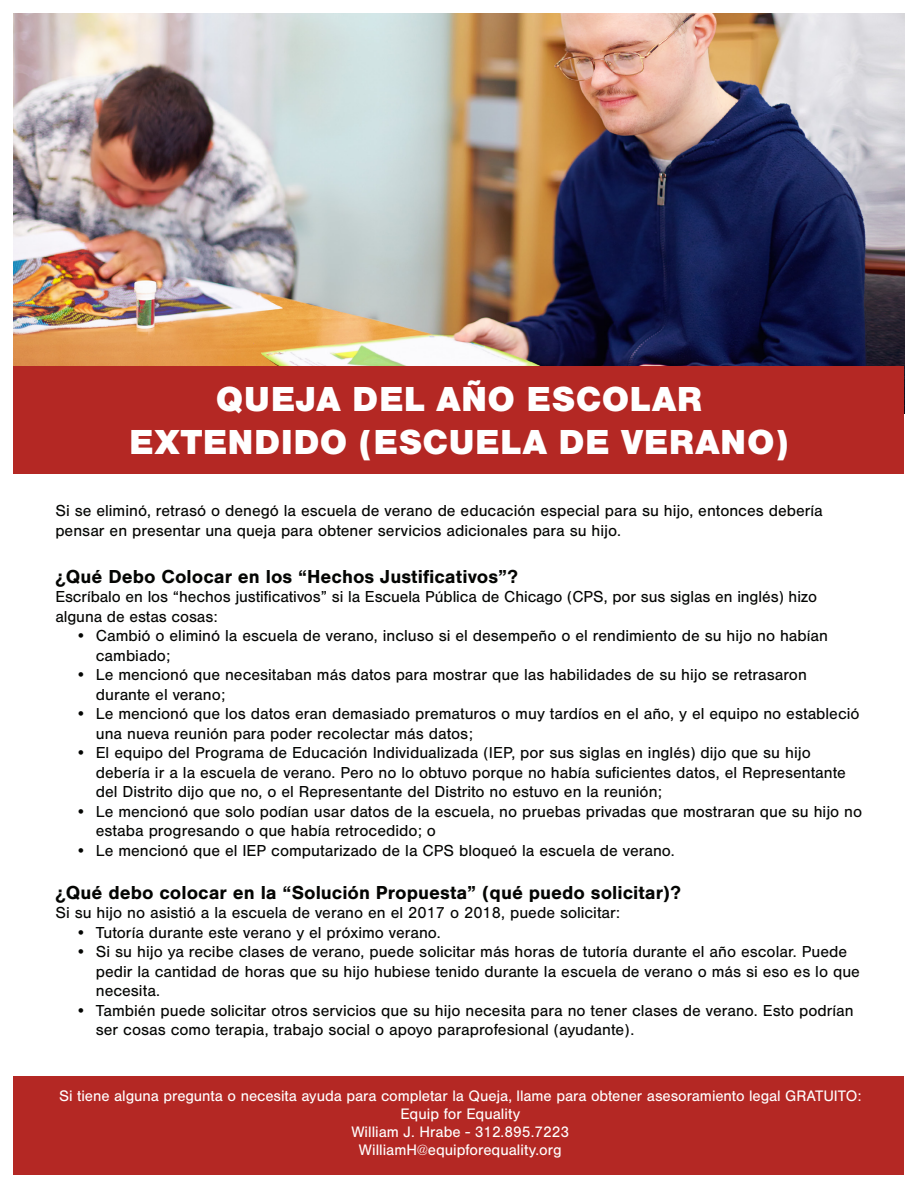
<style>
.page{position:relative;width:918px;height:1188px;background:#fff}
.page>*{position:absolute;margin:0;border:0;box-sizing:border-box;transform-origin:0 0}
.t1{font:900 36px/43.2px "Nimbus San";letter-spacing:.01em;color:#fff;text-align:center}
.t2{font:700 19.5px "Nimbus San";color:#040503}
.t3{font:16.5px/19.5px "Nimbus San";color:#040503}
.t4{font:15.75px "Nimbus San";letter-spacing:-.005em;color:#fff}
</style>
<div class="page">
<img style="left:14px;top:14px;width:890px;height:352px">
<div style="left:14px;top:366px;width:890px;height:108px;background:#b42824"></div>
<div style="left:14px;top:1076px;width:890px;height:98px;background:#b42824"></div>
<p class="t1" style="left:129px;top:377px;width:661px">QUEJA DEL AÑO ESCOLAR<br>EXTENDIDO (ESCUELA DE VERANO)</p>
<p class="t3" style="left:55px;top:501px;width:769px">Si se eliminó, retrasó o denegó la escuela de verano de educación especial para su hijo, entonces debería pensar en presentar una queja para obtener servicios adicionales para su hijo.</p>
<p class="t2" style="left:55px;top:566px;width:464px">¿Qué Debo Colocar en los “Hechos Justificativos”?</p>
<p class="t3" style="left:55px;top:588px;width:763px">Escríbalo en los “hechos justificativos” si la Escuela Pública de Chicago (CPS, por sus siglas en inglés) hizo alguna de estas cosas:</p>
<p class="t3" style="left:96px;top:627px;width:734px;text-indent:-20px">• Cambió o eliminó la escuela de verano, incluso si el desempeño o el rendimiento de su hijo no habían cambiado;</p>
<p class="t3" style="left:96px;top:666px;width:713px;text-indent:-20px">• Le mencionó que necesitaban más datos para mostrar que las habilidades de su hijo se retrasaron durante el verano;</p>
<p class="t3" style="left:96px;top:705px;width:765px;text-indent:-20px">• Le mencionó que los datos eran demasiado prematuros o muy tardíos en el año, y el equipo no estableció una nueva reunión para poder recolectar más datos;</p>
<p class="t3" style="left:96px;top:744px;width:752px;text-indent:-20px">• El equipo del Programa de Educación Individualizada (IEP, por sus siglas en inglés) dijo que su hijo debería ir a la escuela de verano. Pero no lo obtuvo porque no había suficientes datos, el Representante del Distrito dijo que no, o el Representante del Distrito no estuvo en la reunión;</p>
<p class="t3" style="left:96px;top:802px;width:768px;text-indent:-20px">• Le mencionó que solo podían usar datos de la escuela, no pruebas privadas que mostraran que su hijo no estaba progresando o que había retrocedido; o</p>
<p class="t3" style="left:76px;top:841px;width:601px">• Le mencionó que el IEP computarizado de la CPS bloqueó la escuela de verano.</p>
<p class="t2" style="left:55px;top:881px;width:627px">¿Qué debo colocar en la “Solución Propuesta” (qué puedo solicitar)?</p>
<p class="t3" style="left:55px;top:903px;width:566px">Si su hijo no asistió a la escuela de verano en el 2017 o 2018, puede solicitar:</p>
<p class="t3" style="left:76px;top:923px;width:367px">• Tutoría durante este verano y el próximo verano.</p>
<p class="t3" style="left:96px;top:942px;width:766px;text-indent:-20px">• Si su hijo ya recibe clases de verano, puede solicitar más horas de tutoría durante el año escolar. Puede pedir la cantidad de horas que su hijo hubiese tenido durante la escuela de verano o más si eso es lo que necesita.</p>
<p class="t3" style="left:96px;top:1001px;width:759px;text-indent:-20px">• También puede solicitar otros servicios que su hijo necesita para no tener clases de verano. Esto podrían ser cosas como terapia, trabajo social o apoyo paraprofesional (ayudante).</p>
<p class="t4" style="left:59px;top:1087px;width:804px">Si tiene alguna pregunta o necesita ayuda para completar la Queja, llame para obtener asesoramiento legal GRATUITO:</p>
<p class="t4" style="left:401px;top:1105px;width:121px">Equip for Equality</p>
<p class="t4" style="left:351px;top:1123px;width:219px">William J. Hrabe - 312.895.7223</p>
<p class="t4" style="left:359px;top:1141px;width:204px">WilliamH@equipforequality.org</p>
</div>
